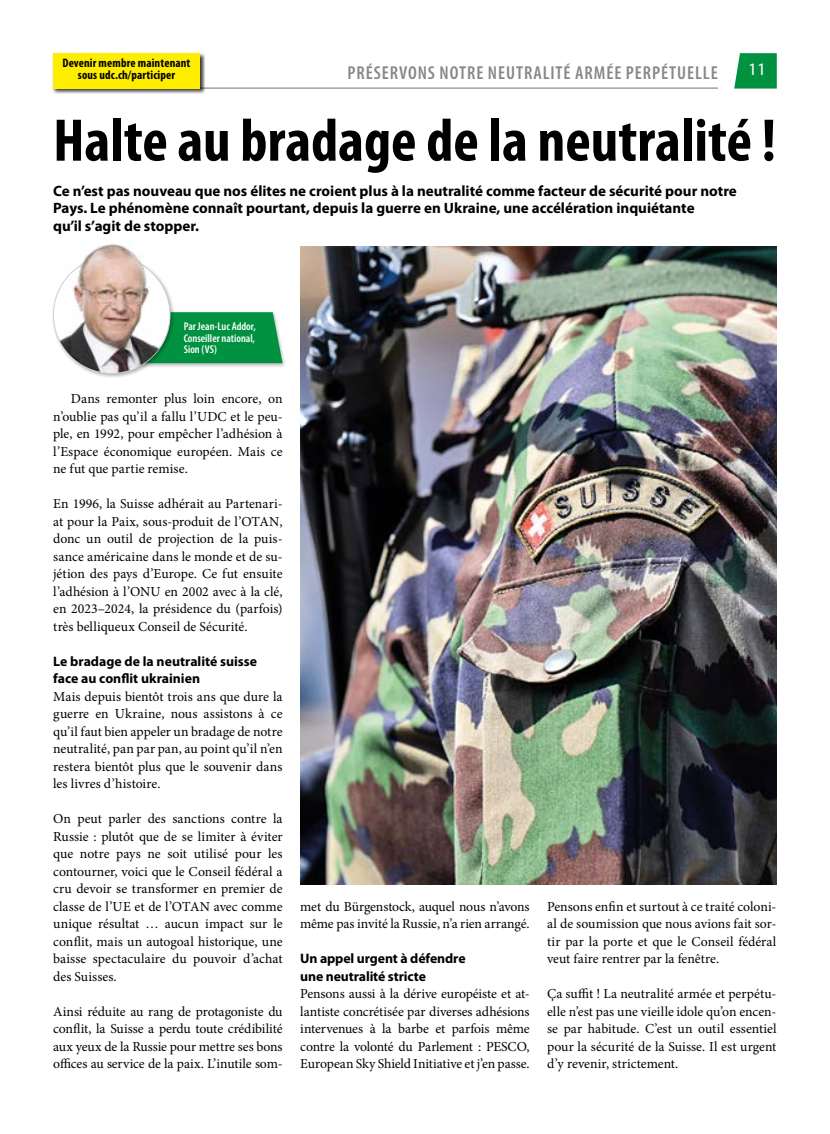
<style>
.page{position:relative;width:830px;height:1134px;background:#fff}
.page>*{position:absolute;margin:0;border:0;box-sizing:border-box;transform-origin:0 0}
.t1{font:700 condensed 60.75px "Myriad Pro";color:#000}
.t2{font:600 condensed 18.75px "Myriad Pro";letter-spacing:.05em;color:#878787}
.t3{font:17.5px "Myriad Pro";color:#fff}
.t4{font:700 15px/17.5px "Myriad Pro";color:#000}
.t5{font:13.75px/17.5px "Minion Pro";letter-spacing:-.005em;color:#000;text-align:justify}
.t6{font:700 13.75px/17.5px "Myriad Pro";letter-spacing:-.005em;color:#000}
.t7{font:700 condensed 12.38px/11.9px "Myriad Pro";letter-spacing:.01em;color:#000;text-align:center}
.t8{font:600 condensed 11.25px/11.2px "Myriad Pro";color:#fff;text-align:justify}
</style>
<div class="page">
<svg style="left:734px;top:53px;width:42px;height:36px;background:#169b50"></svg>
<hr style="left:53px;top:88px;width:664px;height:1px;background:#706f6f">
<div style="left:127px;top:311px;width:159px;height:57px;background:#000;opacity:.3"></div>
<div style="left:174px;top:312px;width:108px;height:51px;background:#009240"></div>
<div style="left:52px;top:255px;width:122px;height:123px;background:#000;opacity:.31"></div>
<img style="left:53px;top:243px;width:117px;height:130px">
<div style="left:52px;top:53px;width:153px;height:41px;background:#000;opacity:.75"></div>
<div style="left:53px;top:54px;width:147px;height:35px;background:#ffed00"></div>
<img style="left:300px;top:246px;width:476px;height:639px">
<p class="t7" style="left:62px;top:57px;width:129px">Devenir membre maintenant sous udc.ch/participer</p>
<h2 class="t2" style="left:347px;top:61px;width:371px">PRÉSERVONS NOTRE NEUTRALITÉ ARMÉE PERPÉTUELLE</h2>
<p class="t3" style="left:748px;top:58px;width:19px">11</p>
<h1 class="t1" style="left:53px;top:102px;width:724px">Halte au bradage de la neutralité !</h1>
<p class="t4" style="left:53px;top:182px;width:684px">Ce n’est pas nouveau que nos élites ne croient plus à la neutralité comme facteur de sécurité pour notre<br>Pays. Le phénomène connaît pourtant, depuis la guerre en Ukraine, une accélération inquiétante<br>qu’il s’agit de stopper.</p>
<p class="t8" style="left:184px;top:321px;width:74px">Par Jean-Luc Addor, Conseiller national, Sion (VS)</p>
<p class="t5" style="left:53px;top:390px;width:231px;text-indent:18px">Dans remonter plus loin encore, on n’oublie pas qu’il a fallu l’UDC et le peu&shy;ple, en 1992, pour empêcher l’adhésion à l’Espace économique européen. Mais ce ne fut que partie remise.</p>
<p class="t5" style="left:53px;top:495px;width:231px">En 1996, la Suisse adhérait au Partenari&shy;at pour la Paix, sous-produit de l’OTAN, donc un outil de projection de la puis&shy;sance américaine dans le monde et de su&shy;jétion des pays d’Europe. Ce fut ensuite l’adhésion à l’ONU en 2002 avec à la clé, en 2023–2024, la présidence du (parfois) très belliqueux Conseil de Sécurité.</p>
<p class="t6" style="left:53px;top:652px;width:205px">Le bradage de la neutralité suisse face au conflit ukrainien</p>
<p class="t5" style="left:53px;top:688px;width:231px">Mais depuis bientôt trois ans que dure la guerre en Ukraine, nous assistons à ce qu’il faut bien appeler un bradage de notre neutralité, pan par pan, au point qu’il n’en restera bientôt plus que le souvenir dans les livres d’histoire.</p>
<p class="t5" style="left:53px;top:810px;width:231px">On peut parler des sanctions contre la Russie : plutôt que de se limiter à éviter que notre pays ne soit utilisé pour les contourner, voici que le Conseil fédéral a cru devoir se transformer en premier de classe de l’UE et de l’OTAN avec comme unique résultat … aucun impact sur le conflit, mais un autogoal historique, une baisse spectaculaire du pouvoir d’achat des Suisses.</p>
<p class="t5" style="left:53px;top:1003px;width:231px">Ainsi réduite au rang de protagoniste du conflit, la Suisse a perdu toute crédibilité aux yeux de la Russie pour mettre ses bons offices au service de la paix. L’inutile som-</p>
<p class="t5" style="left:300px;top:898px;width:231px">met du Bürgenstock, auquel nous n’avons même pas invité la Russie, n’a rien arrangé.</p>
<p class="t6" style="left:300px;top:949px;width:167px">Un appel urgent à défendre une neutralité stricte</p>
<p class="t5" style="left:300px;top:985px;width:231px">Pensons aussi à la dérive européiste et at&shy;lantiste concrétisée par diverses adhésions intervenues à la barbe et parfois même contre la volonté du Parlement : PESCO, European Sky Shield Initiative et j’en passe.</p>
<p class="t5" style="left:547px;top:898px;width:231px">Pensons enfin et surtout à ce traité coloni&shy;al de soumission que nous avions fait sor&shy;tir par la porte et que le Conseil fédéral veut faire rentrer par la fenêtre.</p>
<p class="t5" style="left:547px;top:985px;width:231px">Ça suffit ! La neutralité armée et perpétu&shy;elle n’est pas une vieille idole qu’on encen&shy;se par habitude. C’est un outil essentiel pour la sécurité de la Suisse. Il est urgent d’y revenir, strictement.</p>
</div>
